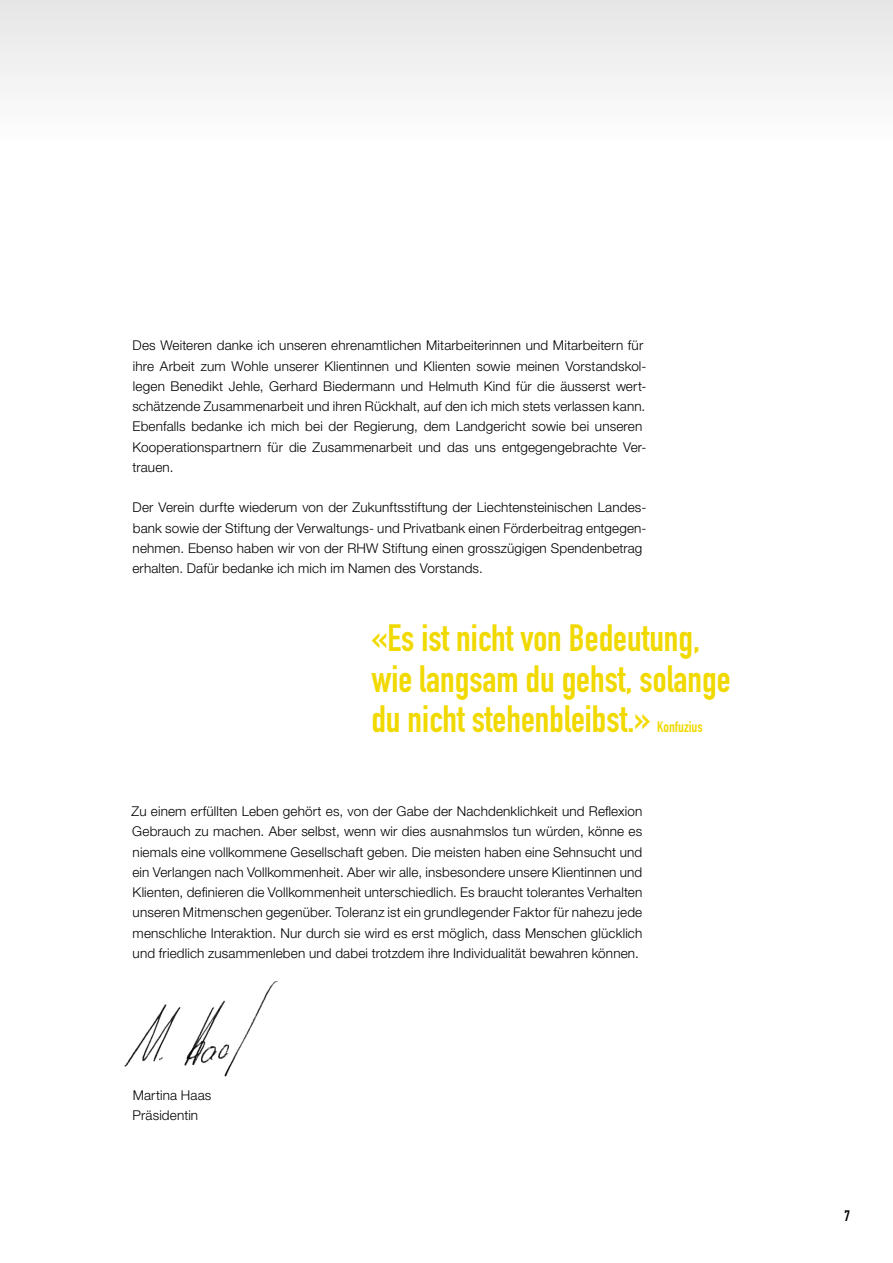
<style>
.page{position:relative;width:893px;height:1263px;background:#fff}
.page>*{position:absolute;margin:0;border:0;box-sizing:border-box;transform-origin:0 0}
.t1{font:37.5px/40.5px "DIN Engschrift";color:#f1d900}
.t2{font:15px "DIN Engschrift";color:#f1d900}
.t3{font:15px "DIN Engschrift";color:#000}
.t4{font:300 13.5px/20.2px "Helvetica Neue";letter-spacing:.01em;color:#000}
</style>
<div class="page">
<div style="left:0;top:0;width:893px;height:149px;background:#f2f2f2"></div>
<img style="left:124px;top:982px;width:152px;height:95px">
<p class="t4" style="left:132px;top:335px;width:516px">Des Weiteren danke ich unseren ehrenamtlichen Mitarbeiterinnen und Mitarbeitern für ihre Arbeit zum Wohle unserer Klientinnen und Klienten sowie meinen Vorstandskol&shy;legen Benedikt Jehle, Gerhard Biedermann und Helmuth Kind für die äusserst wert&shy;schätzende Zusammenarbeit und ihren Rückhalt, auf den ich mich stets verlassen kann.<br>Ebenfalls bedanke ich mich bei der Regierung, dem Landgericht sowie bei unseren Kooperationspartnern für die Zusammenarbeit und das uns entgegengebrachte Ver&shy;trauen.</p>
<p class="t4" style="left:132px;top:497px;width:516px">Der Verein durfte wiederum von der Zukunftsstiftung der Liechtensteinischen Landes&shy;bank sowie der Stiftung der Verwaltungs- und Privatbank einen Förderbeitrag entgegen&shy;nehmen. Ebenso haben wir von der RHW Stiftung einen grosszügigen Spendenbetrag erhalten. Dafür bedanke ich mich im Namen des Vorstands.</p>
<h1 class="t1" style="left:371px;top:617px;width:361px">«Es ist nicht von Bedeutung, wie langsam du gehst, solange du nicht stehenbleibst.»</h1>
<p class="t2" style="left:657px;top:718px;width:47px">Konfuzius</p>
<p class="t4" style="left:132px;top:801px;width:512px;text-align:justify">Zu einem erfüllten Leben gehört es, von der Gabe der Nachdenklichkeit und Reflexion Gebrauch zu machen. Aber selbst, wenn wir dies ausnahmslos tun würden, könne es niemals eine vollkommene Gesellschaft geben. Die meisten haben eine Sehnsucht und ein Verlangen nach Vollkommenheit. Aber wir alle, insbesondere unsere Klientinnen und Klienten, definieren die Vollkommenheit unterschiedlich. Es braucht tolerantes Verhalten unseren Mitmenschen gegenüber. Toleranz ist ein grundlegender Faktor für nahezu jede menschliche Interaktion. Nur durch sie wird es erst möglich, dass Menschen glücklich und friedlich zusammenleben und dabei trotzdem ihre Individualität bewahren können.</p>
<p class="t4" style="left:133px;top:1084px;width:80px">Martina Haas<br>Präsidentin</p>
<p class="t3" style="left:844px;top:1207px;width:7px">7</p>
</div>
